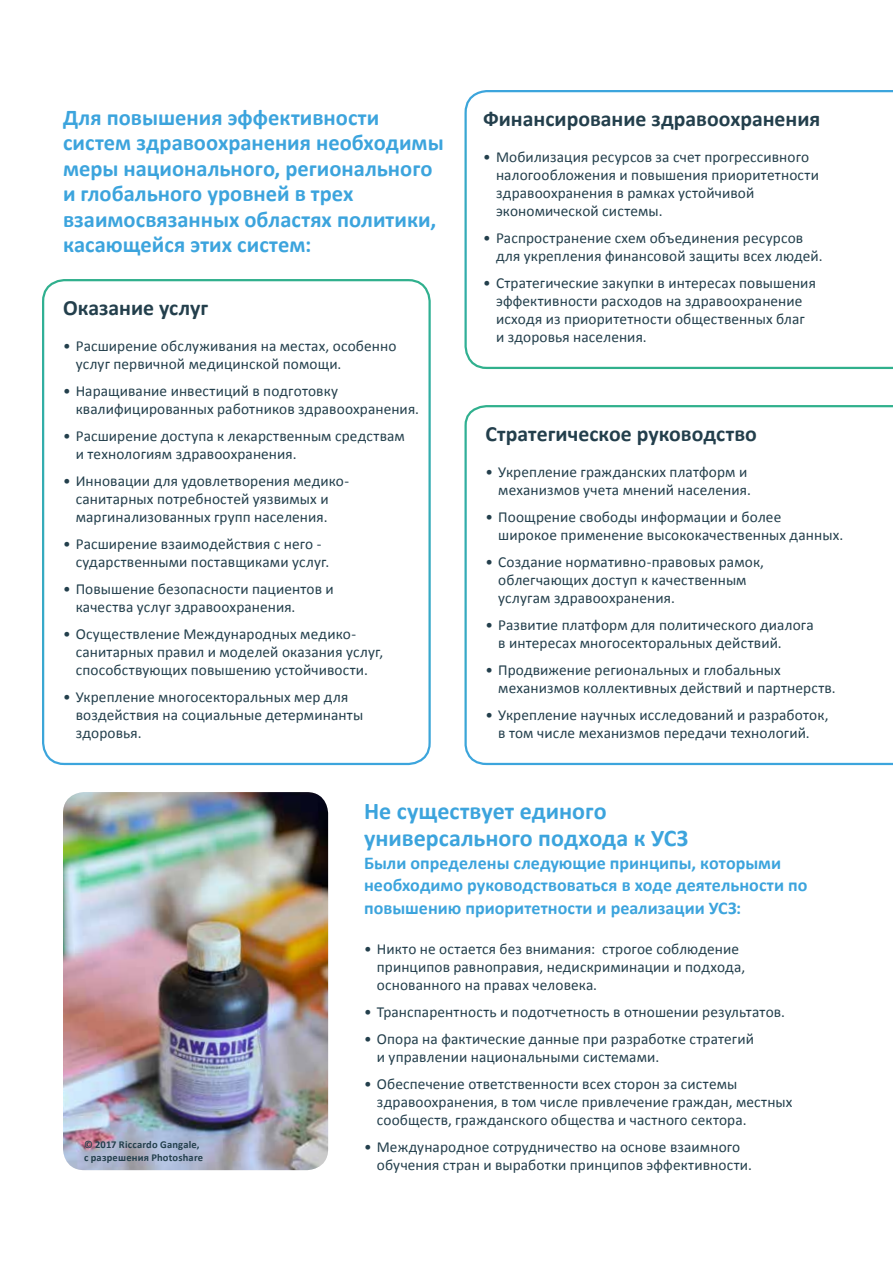
<style>
.page{position:relative;width:893px;height:1263px;background:#fff}
.page>*{position:absolute;margin:0;border:0;box-sizing:border-box;transform-origin:0 0}
.t1{font:700 24px/27px "Calibri";color:#3ca4dd}
.t2{font:700 22.5px/25.5px "Calibri";color:#3ca4dd}
.t3{font:700 21.75px "Calibri";color:#233f4c}
.t4{font:700 18px/22.5px "Calibri";color:#3ca4dd}
.t5{font:15.3px/18px "Calibri";letter-spacing:.01em;color:#233f4c}
.t6{font:700 10.5px/13.5px "Calibri";letter-spacing:.02em;color:#233f4c}
</style>
<div class="page">
<div style="left:42px;top:279px;width:389px;height:486px;border:2px solid #fff;border-radius:21px"></div>
<svg style="left:464px;top:90px;width:429px;height:279px"></svg>
<svg style="left:464px;top:405px;width:429px;height:360px"></svg>
<img style="left:63px;top:792px;width:265px;height:378px">
<h2 class="t2" style="left:63px;top:105px;width:382px">Для повышения эффективности систем здравоохранения необходимы меры национального, регионального и глобального уровней в трех взаимосвязанных областях политики, касающейся этих систем:</h2>
<h3 class="t3" style="left:63px;top:294px;width:147px">Оказание услуг</h3>
<p class="t5" style="left:76px;top:337px;width:322px;text-indent:-13px">• Расширение обслуживания на местах, особенно услуг первичной медицинской помощи.</p>
<p class="t5" style="left:76px;top:382px;width:345px;text-indent:-13px">• Наращивание инвестиций в подготовку квалифицированных работников здравоохранения.</p>
<p class="t5" style="left:76px;top:427px;width:331px;text-indent:-13px">• Расширение доступа к лекарственным средствам и технологиям здравоохранения.</p>
<p class="t5" style="left:63px;top:472px;width:288px;text-align:center">• Инновации для удовлетворения медико&shy;санитарных потребностей уязвимых и маргинализованных групп населения.</p>
<p class="t5" style="left:76px;top:535px;width:255px;text-indent:-13px">• Расширение взаимодействия с него - сударственными поставщиками услуг.</p>
<p class="t5" style="left:76px;top:580px;width:260px;text-indent:-13px">• Повышение безопасности пациентов и качества услуг здравоохранения.</p>
<p class="t5" style="left:76px;top:625px;width:309px;text-indent:-13px">• Осуществление Международных медико&shy;санитарных правил и моделей оказания услуг, способствующих повышению устойчивости.</p>
<p class="t5" style="left:76px;top:688px;width:289px;text-indent:-13px">• Укрепление многосекторальных мер для воздействия на социальные детерминанты здоровья.</p>
<h3 class="t3" style="left:483px;top:105px;width:339px">Финансирование здравоохранения</h3>
<p class="t5" style="left:496px;top:148px;width:325px;text-indent:-13px">• Мобилизация ресурсов за счет прогрессивного налогообложения и повышения приоритетности здравоохранения в рамках устойчивой экономической системы.</p>
<p class="t5" style="left:496px;top:229px;width:328px;text-indent:-13px">• Распространение схем объединения ресурсов для укрепления финансовой защиты всех людей.</p>
<p class="t5" style="left:496px;top:274px;width:321px;text-indent:-13px">• Стратегические закупки в интересах повышения эффективности расходов на здравоохранение исходя из приоритетности общественных благ и здоровья населения.</p>
<h3 class="t3" style="left:485px;top:420px;width:273px">Стратегическое руководство</h3>
<p class="t5" style="left:485px;top:463px;width:267px;text-align:right">• Укрепление гражданских платформ и механизмов учета мнений населения.</p>
<p class="t5" style="left:498px;top:508px;width:346px;text-indent:-13px">• Поощрение свободы информации и более широкое применение высококачественных данных.</p>
<p class="t5" style="left:498px;top:553px;width:267px;text-indent:-13px">• Создание нормативно-правовых рамок, облегчающих доступ к качественным услугам здравоохранения.</p>
<p class="t5" style="left:498px;top:616px;width:317px;text-indent:-13px">• Развитие платформ для политического диалога в интересах многосекторальных действий.</p>
<p class="t5" style="left:498px;top:661px;width:339px;text-indent:-13px">• Продвижение региональных и глобальных механизмов коллективных действий и партнерств.</p>
<p class="t5" style="left:485px;top:706px;width:344px;text-align:center">• Укрепление научных исследований и разработок, в том числе механизмов передачи технологий.</p>
<p class="t6" style="left:84px;top:1137px;width:121px">© 2017 Riccardo Gangale, с разрешения Photoshare</p>
<h1 class="t1" style="left:364px;top:798px;width:326px">Не существует единого универсального подхода к УСЗ</h1>
<p class="t4" style="left:364px;top:851px;width:445px">Были определены следующие принципы, которыми необходимо руководствоваться в ходе деятельности по повышению приоритетности и реализации УСЗ:</p>
<p class="t5" style="left:377px;top:940px;width:370px;text-indent:-13px">• Никто не остается без внимания: строгое соблюдение принципов равноправия, недискриминации и подхода, основанного на правах человека.</p>
<p class="t5" style="left:364px;top:1003px;width:422px">• Транспарентность и подотчетность в отношении результатов.</p>
<p class="t5" style="left:377px;top:1030px;width:379px;text-indent:-13px">• Опора на фактические данные при разработке стратегий и управлении национальными системами.</p>
<p class="t5" style="left:377px;top:1075px;width:417px;text-indent:-13px">• Обеспечение ответственности всех сторон за системы здравоохранения, в том числе привлечение граждан, местных сообществ, гражданского общества и частного сектора.</p>
<p class="t5" style="left:377px;top:1138px;width:377px;text-indent:-13px">• Международное сотрудничество на основе взаимного обучения стран и выработки принципов эффективности.</p>
</div>
